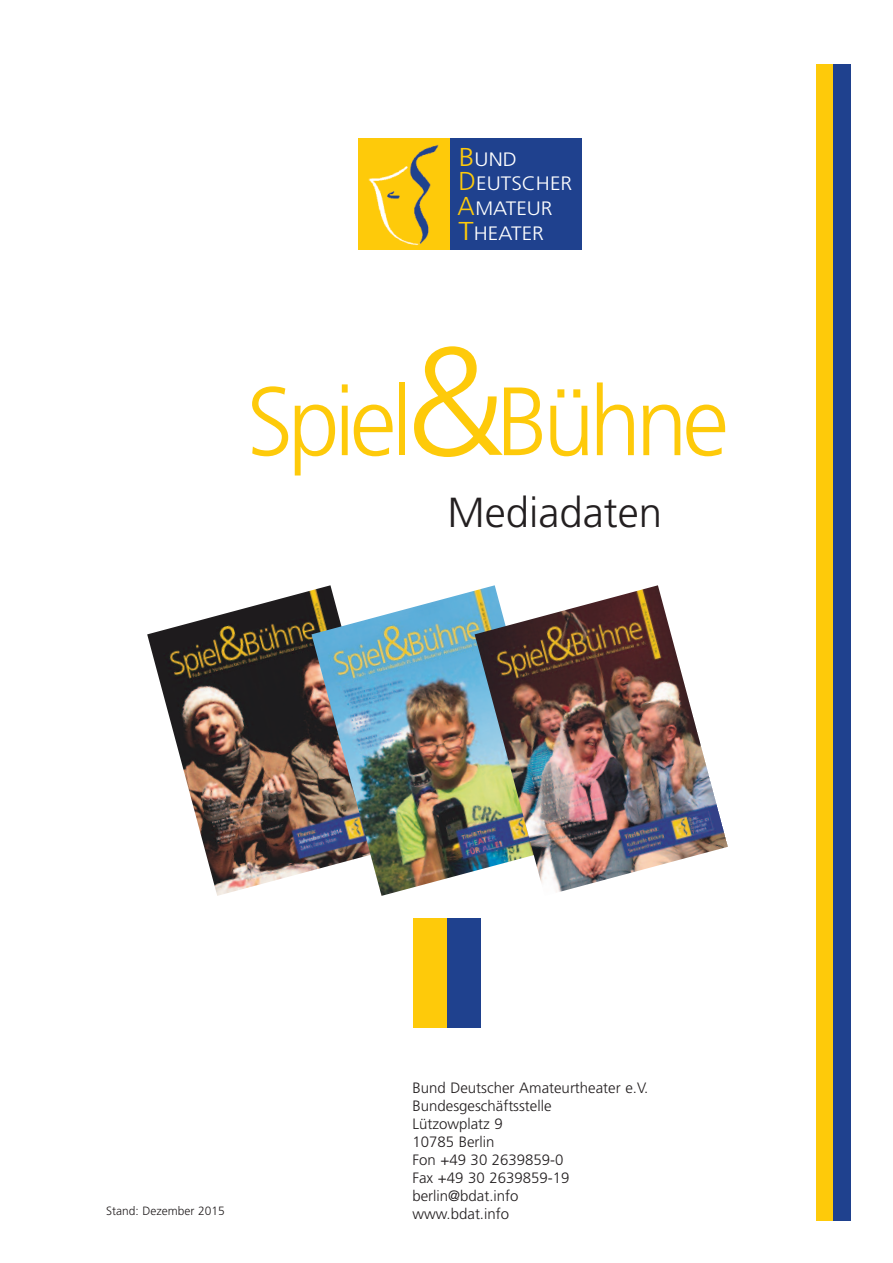
<style>
.page{position:relative;width:893px;height:1263px;background:#fff}
.page>*{position:absolute;margin:0;border:0;box-sizing:border-box;transform-origin:0 0}
.t1{font:300 96.9px "Frutiger";letter-spacing:-.055em;color:#feca0a;scale:.96 1}
.t2{font:300 42px "Frutiger";color:#231f20}
.t3{font:300 19.35px/24.6px "Frutiger";color:#fff;scale:1.09 1}
.t4{font:300 15px/18px "Frutiger";color:#231f20}
.t5{font:300 12px "Frutiger";color:#231f20}
.s1{font-size:25.8px;color:#feca0a}
.s2{font-size:153.3px}
</style>
<div class="page">
<img style="left:147px;top:590px;width:164px;height:306px">
<img style="left:311px;top:585px;width:164px;height:311px">
<img style="left:475px;top:585px;width:253px;height:307px">
<div style="left:816px;top:64px;width:17px;height:1156px;background:#feca0a"></div>
<div style="left:833px;top:64px;width:17px;height:1156px;background:#1f418e"></div>
<div style="left:413px;top:918px;width:34px;height:110px;background:#feca0a"></div>
<div style="left:447px;top:918px;width:34px;height:110px;background:#1f418e"></div>
<div style="left:358px;top:138px;width:93px;height:112px;background:#feca0a"></div>
<div style="left:451px;top:138px;width:131px;height:112px;background:#1f418e"></div>
<svg style="left:410px;top:144px;width:29px;height:100px"></svg>
<img style="left:368px;top:165px;width:52px;height:80px">
<p class="t3" style="left:458px;top:148px;width:107px"><span class="s1">B</span>UND<br><span class="s1">D</span>EUTSCHER<br><span class="s1">A</span>MATEUR<br><span class="s1">T</span>HEATER</p>
<h1 class="t1" style="left:247px;top:382px;width:504px">Spiel<span class="s2">&amp;</span>Bühne</h1>
<h2 class="t2" style="left:447px;top:496px;width:216px">Mediadaten</h2>
<p class="t5" style="left:106px;top:1206px;width:120px">Stand: Dezember 2015</p>
<p class="t4" style="left:412px;top:1079px;width:237px">Bund Deutscher Amateurtheater e.V.<br>Bundesgeschäftsstelle<br>Lützowplatz 9<br>10785 Berlin<br>Fon +49 30 2639859-0<br>Fax +49 30 2639859-19 berlin@bdat.info<br>www.bdat.info</p>
</div>
